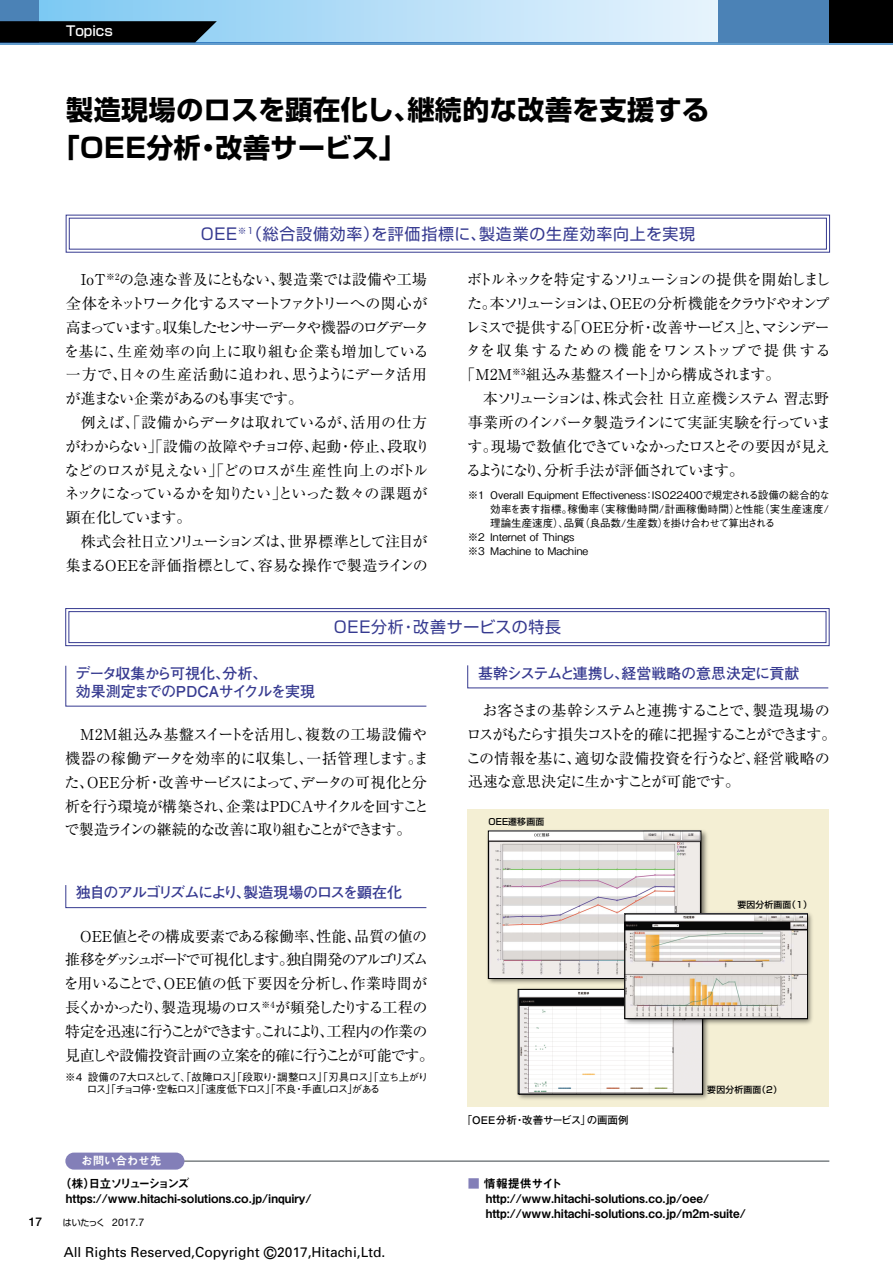
<style>
.page{position:relative;width:893px;height:1263px;background:#fff}
.page>*{position:absolute;margin:0;border:0;box-sizing:border-box;transform-origin:0 0}
.t1{font:700 27px/38.2px "Shin Go Pro";letter-spacing:.02em;color:#000}
.t2{font:15.9px "Shin Go Pro";letter-spacing:.05em;color:#363a90}
.t3{font:15px/23.9px "Ryumin Pro";letter-spacing:-.065em;color:#000}
.t4{font:15px/23.9px "Ryumin Pro";letter-spacing:-.04em;color:#000}
.t5{font:15px/23.9px "Ryumin Pro";letter-spacing:-.085em;color:#000;text-align:right}
.t6{font:700 15px/18px "Futo Go B101 Pro";letter-spacing:-.055em;color:#363a90}
.t7{font:15px "Ryumin Pro";letter-spacing:-.12em;color:#000}
.t8{font:15px "Ryumin Pro";letter-spacing:-.045em;color:#000}
.t9{font:15px "Ryumin Pro";letter-spacing:-.095em;color:#000}
.t10{font:15px "Ryumin Pro";letter-spacing:-.09em;color:#000}
.t11{font:15px "Ryumin Pro";letter-spacing:-.105em;color:#000}
.t12{font:700 15px "Futo Go B101 Pro";letter-spacing:-.075em;color:#363a90}
.t13{font:15px "Ryumin Pro";letter-spacing:.085em;color:#000}
.t14{font:700 15px "Futo Go B101 Pro";letter-spacing:-.02em;color:#363a90}
.t15{font:15px "Ryumin Pro";letter-spacing:-.11em;color:#000}
.t16{font:13.8px "Univers";color:#000}
.t17{font:500 13.5px "Shin Go Pro";color:#fff}
.t18{font:12px/15px "Midashi Go Pro MB31";color:#000}
.t19{font:500 12px "Helvetica Neue LT Std";color:#000}
.t20{font:11.7px "Midashi Go Pro MB31";letter-spacing:-.025em;color:#fff}
.t21{font:500 10.5px "Gothic BBB Pro";color:#000}
.t22{font:500 10.5px/12.8px "Gothic BBB Pro";letter-spacing:-.08em;color:#000}
.t23{font:500 10.5px "Gothic BBB Pro";letter-spacing:.025em;color:#000}
.t24{font:500 10.5px "Gothic BBB Pro";letter-spacing:-.02em;color:#000}
.t25{font:700 10.5px "Futo Go B101 Pro";color:#000}
.t26{font:10.5px "Helvetica Neue LT Std";color:#000}
.t27{font:500 8.85px "Shin Go Pro";letter-spacing:.025em;color:#000}
.s1{font-family:"Shin Go Pro";font-size:9px}
.s2{font-size:16.95px}
.s3{color:#837fb8}
</style>
<div class="page">
<hr style="left:176px;top:1161px;width:653px;height:1px;background:#384045">
<div style="left:65px;top:1152px;width:119px;height:17px;background:#837fb8;border-radius:9px"></div>
<div style="left:66px;top:608px;width:763px;height:38px;border:1px solid #363a90"></div>
<div style="left:69px;top:611px;width:757px;height:32px;border:1px solid #363a90"></div>
<div style="left:467px;top:809px;width:362px;height:298px;background:#f4efd4"></div>
<svg style="left:65px;top:665px;width:362px;height:41px"></svg>
<svg style="left:65px;top:885px;width:362px;height:23px"></svg>
<svg style="left:467px;top:665px;width:362px;height:23px"></svg>
<img style="left:487px;top:830px;width:220px;height:154px">
<img style="left:490px;top:833px;width:209px;height:144px">
<div style="left:488px;top:831px;width:213px;height:148px;border:1px solid #000"></div>
<img style="left:517px;top:988px;width:191px;height:111px">
<img style="left:520px;top:991px;width:181px;height:101px">
<div style="left:518px;top:989px;width:185px;height:105px;border:1px solid #000"></div>
<img style="left:621px;top:909px;width:191px;height:118px">
<img style="left:627px;top:916px;width:179px;height:101px">
<div style="left:625px;top:914px;width:183px;height:105px;border:1px solid #000"></div>
<svg style="left:38px;top:0;width:681px;height:42px;background:#b8dff7"></svg>
<div style="left:0;top:0;width:38px;height:42px;background:#4b82b6"></div>
<hr style="left:0;top:42px;width:893px;height:3px;background:#629ccd">
<div style="left:719px;top:0;width:174px;height:42px;background:#000"></div>
<div style="left:719px;top:0;width:110px;height:42px;background:#4b82b6"></div>
<svg style="left:0;top:21px;width:217px;height:21px;background:#080c0e"></svg>
<p class="t17" style="left:66px;top:20px;width:48px">Topics</p>
<h1 class="t1" style="left:53px;top:87px;width:658px;text-indent:14px">製造現場のロスを顕在化し、継続的な改善を支援する「OEE分析・改善サービス」</h1>
<p class="t2" style="left:201px;top:221px;width:496px">OEE<sup>※1</sup>（総合設備効率）を評価指標に、製造業の生産効率向上を実現</p>
<p class="t3" style="left:64px;top:267px;width:366px;text-indent:17px">IoT<sup>※2</sup>の急速な普及にともない、製造業では設備や工場全体をネットワーク化するスマートファクトリーへの関心が高まっています。収集したセンサーデータや機器のログデータを基に、生産効率の向上に取り組む企業も増加している一方で、日々の生産活動に追われ、思うようにデータ活用が進まない企業があるのも事実です。</p>
<p class="t4" style="left:64px;top:409px;width:367px;text-indent:16px">例えば、「設備からデータは取れているが、活用の仕方がわからない」「設備の故障やチョコ停、起動・停止、段取りなどのロスが見えない」「どのロスが生産性向上のボトルネックになっているかを知りたい」といった数々の課題が顕在化しています。</p>
<p class="t5" style="left:66px;top:528px;width:364px">株式会社日立ソリューションズは、世界標準として注目が集まるOEEを評価指標として、容易な操作で製造ラインの</p>
<p class="t9" style="left:467px;top:268px;width:365px">ボトルネックを特定するソリューションの提供を開始しまし</p>
<p class="t7" style="left:467px;top:291px;width:364px">た。本ソリューションは、OEEの分析機能をクラウドやオンプ</p>
<p class="t8" style="left:466px;top:315px;width:366px">レミスで提供する「OEE分析・改善サービス」と、マシンデー</p>
<p class="t13" style="left:466px;top:339px;width:367px">タを収集するための機能をワンストップで提供する</p>
<p class="t10" style="left:460px;top:363px;width:322px">「M2M<sup>※3</sup>組込み基盤スイート」から構成されます。</p>
<p class="t11" style="left:483px;top:387px;width:348px">本ソリューションは、株式会社 日立産機システム 習志野</p>
<p class="t3" style="left:468px;top:409px;width:365px">事業所のインバータ製造ラインにて実証実験を行っていま</p>
<p class="t3" style="left:468px;top:433px;width:364px">す。現場で数値化できていなかったロスとその要因が見え</p>
<p class="t15" style="left:466px;top:458px;width:279px">るようになり、分析手法が評価されています。</p>
<p class="t21" style="left:468px;top:487px;width:364px">※1 Overall Equipment Effectiveness：ISO22400で規定される設備の総合的な</p>
<p class="t23" style="left:490px;top:501px;width:340px">効率を表す指標。稼働率（実稼働時間/計画稼働時間）と性能（実生産速度/</p>
<p class="t24" style="left:490px;top:515px;width:287px">理論生産速度）、品質（良品数/生産数）を掛け合わせて算出される</p>
<p class="t21" style="left:468px;top:529px;width:108px">※2 Internet of Things</p>
<p class="t21" style="left:468px;top:543px;width:122px">※3 Machine to Machine</p>
<p class="t2" style="left:334px;top:614px;width:229px">OEE分析・改善サービスの特長</p>
<p class="t6" style="left:76px;top:662px;width:241px">データ収集から可視化、分析、<br>効果測定までのPDCAサイクルを実現</p>
<p class="t4" style="left:65px;top:721px;width:366px;text-indent:16px">M2M組込み基盤スイートを活用し、複数の工場設備や機器の稼働データを効率的に収集し、一括管理します。また、OEE分析・改善サービスによって、データの可視化と分析を行う環境が構築され、企業はPDCAサイクルを回すことで製造ラインの継続的な改善に取り組むことができます。</p>
<p class="t12" style="left:76px;top:880px;width:328px">独自のアルゴリズムにより、製造現場のロスを顕在化</p>
<p class="t3" style="left:64px;top:923px;width:372px;text-indent:17px">OEE値とその構成要素である稼働率、性能、品質の値の推移をダッシュボードで可視化します。独自開発のアルゴリズムを用いることで、OEE値の低下要因を分析し、作業時間が長くかかったり、製造現場のロス<sup>※4</sup>が頻発したりする工程の特定を迅速に行うことができます。これにより、工程内の作業の見直しや設備投資計画の立案を的確に行うことが可能です。</p>
<p class="t22" style="left:87px;top:1069px;width:343px;text-indent:-22px">※4 設備の7大ロスとして、「故障ロス」「段取り・調整ロス」「刃具ロス」「立ち上がりロス」「チョコ停・空転ロス」「速度低下ロス」「不良・手直しロス」がある</p>
<p class="t20" style="left:81px;top:1151px;width:82px">お問い合わせ先</p>
<p class="t18" style="left:66px;top:1174px;width:247px;text-indent:-6px">（株）日立ソリューションズhttps://www.hitachi-solutions.co.jp/inquiry/</p>
<p class="t19" style="left:29px;top:1215px;width:15px">17</p>
<p class="t26" style="left:63px;top:1216px;width:83px"><span class="s1">はいたっく</span> 2017.7</p>
<p class="t16" style="left:64px;top:1244px;width:323px">All Rights Reserved,Copyright <span class="s2">©</span>2017,Hitachi,Ltd.</p>
<p class="t14" style="left:478px;top:661px;width:323px">基幹システムと連携し、経営戦略の意思決定に貢献</p>
<p class="t3" style="left:466px;top:697px;width:372px;text-indent:16px">お客さまの基幹システムと連携することで、製造現場のロスがもたらす損失コストを的確に把握することができます。この情報を基に、適切な設備投資を行うなど、経営戦略の迅速な意思決定に生かすことが可能です。</p>
<p class="t27" style="left:488px;top:815px;width:57px">OEE遷移画面</p>
<p class="t27" style="left:737px;top:897px;width:76px">要因分析画面（1）</p>
<p class="t25" style="left:462px;top:1111px;width:168px">「OEE分析・改善サービス」の画面例</p>
<p class="t27" style="left:707px;top:1082px;width:76px">要因分析画面（2）</p>
<p class="t18" style="left:486px;top:1174px;width:261px;text-indent:-18px"><span class="s3">■</span> 情報提供サイトhttp://www.hitachi-solutions.co.jp/oee/ http://www.hitachi-solutions.co.jp/m2m-suite/</p>
</div>
